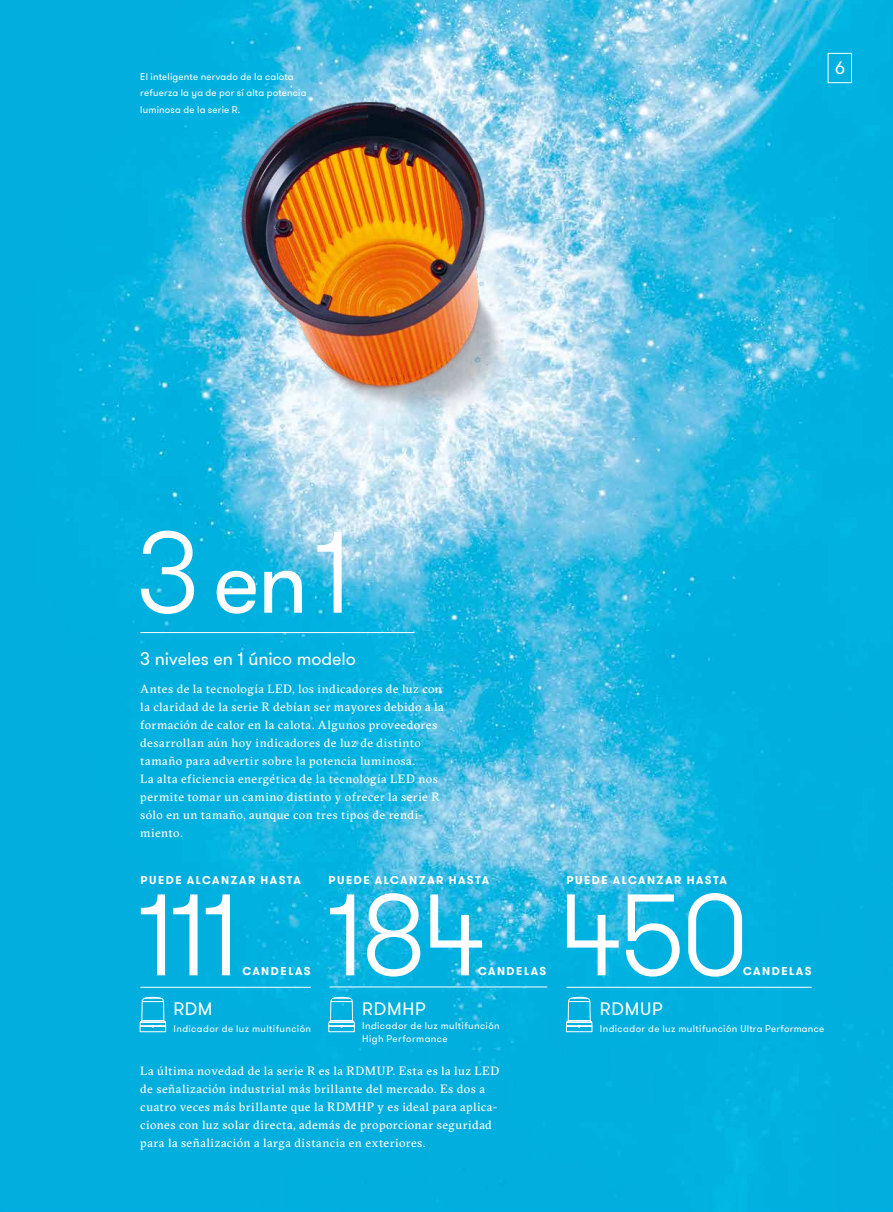
<style>
.page{position:relative;width:893px;height:1212px;background:#fff}
.page>*{position:absolute;margin:0;border:0;box-sizing:border-box;transform-origin:0 0}
.t1{font:300 115.5px "GT Walsheim Pro";letter-spacing:-.035em;color:#fff}
.t2{font:18px "GT Walsheim Pro";color:#fff}
.t3{font:12px/18px "GT Sectra";letter-spacing:.04em;color:#fff}
.t4{font:700 11.25px "GT Walsheim Pro";letter-spacing:.13em;color:#fff}
.t5{font:9.75px/13.5px "GT Walsheim Pro";letter-spacing:.04em;color:#fff}
.t6{font:9.75px/16.5px "GT Walsheim Pro";letter-spacing:.02em;color:#fff}
.s1{font-weight:400;font-size:90px}
</style>
<div class="page">
<img style="left:0;top:0;width:893px;height:1212px">
<div style="left:828px;top:53px;width:24px;height:30px;border:1px solid #fff"></div>
<img style="left:150px;top:18px;width:437px;height:454px">
<hr style="left:140px;top:987px;width:171px;height:1px;background:#fff">
<hr style="left:330px;top:986px;width:217px;height:1px;background:#fff">
<hr style="left:566px;top:987px;width:246px;height:1px;background:#fff">
<div style="left:140px;top:1026px;width:26px;height:6px;border:1px solid #fff"></div>
<svg style="left:139px;top:997px;width:27px;height:31px"></svg>
<div style="left:328px;top:1026px;width:27px;height:6px;border:1px solid #fff"></div>
<svg style="left:328px;top:997px;width:27px;height:31px"></svg>
<div style="left:566px;top:1026px;width:26px;height:6px;border:1px solid #fff"></div>
<svg style="left:566px;top:997px;width:27px;height:31px"></svg>
<hr style="left:140px;top:632px;width:275px;height:1px;background:#fff">
<p class="t6" style="left:140px;top:68px;width:168px">El inteligente nervado de la calota refuerza la ya de por sí alta potencia luminosa de la serie R.</p>
<h2 class="t2" style="left:835px;top:56px;width:12px">6</h2>
<h1 class="t1" style="left:137px;top:500px;width:216px">3 <span class="s1">en</span> 1</h1>
<h2 class="t2" style="left:140px;top:647px;width:217px">3 niveles en 1 único modelo</h2>
<p class="t3" style="left:140px;top:680px;width:305px">Antes de la tecnología LED, los indicadores de luz con la claridad de la serie R debían ser mayores debido a la formación de calor en la calota. Algunos proveedores desarrollan aún hoy indicadores de luz de distinto tamaño para advertir sobre la potencia luminosa.<br>La alta eficiencia energética de la tecnología LED nos permite tomar un camino distinto y ofrecer la serie R sólo en un tamaño, aunque con tres tipos de rendi&shy;miento.</p>
<p class="t4" style="left:140px;top:872px;width:162px">PUEDE ALCANZAR HASTA</p>
<p class="t4" style="left:329px;top:872px;width:162px">PUEDE ALCANZAR HASTA</p>
<p class="t4" style="left:566px;top:872px;width:162px">PUEDE ALCANZAR HASTA</p>
<h1 class="t1" style="left:326px;top:862px;width:160px">184</h1>
<h1 class="t1" style="left:559px;top:862px;width:191px">450</h1>
<h1 class="t1" style="left:137px;top:862px;width:104px">111</h1>
<p class="t4" style="left:242px;top:964px;width:70px">CANDELAS</p>
<p class="t4" style="left:478px;top:964px;width:70px">CANDELAS</p>
<p class="t4" style="left:743px;top:964px;width:70px">CANDELAS</p>
<h2 class="t2" style="left:173px;top:998px;width:40px">RDM</h2>
<p class="t5" style="left:173px;top:1022px;width:139px">Indicador de luz multifunción</p>
<h2 class="t2" style="left:362px;top:998px;width:65px">RDMHP</h2>
<p class="t5" style="left:362px;top:1019px;width:139px">Indicador de luz multifunción<br>High Performance</p>
<p class="t3" style="left:140px;top:1062px;width:360px">La última novedad de la serie R es la RDMUP. Esta es la luz LED de señalización industrial más brillante del mercado. Es dos a cuatro veces más brillante que la RDMHP y es ideal para aplica&shy;ciones con luz solar directa, además de proporcionar seguridad para la señalización a larga distancia en exteriores.</p>
<h2 class="t2" style="left:600px;top:998px;width:65px">RDMUP</h2>
<p class="t5" style="left:600px;top:1022px;width:226px">Indicador de luz multifunción Ultra Performance</p>
</div>
